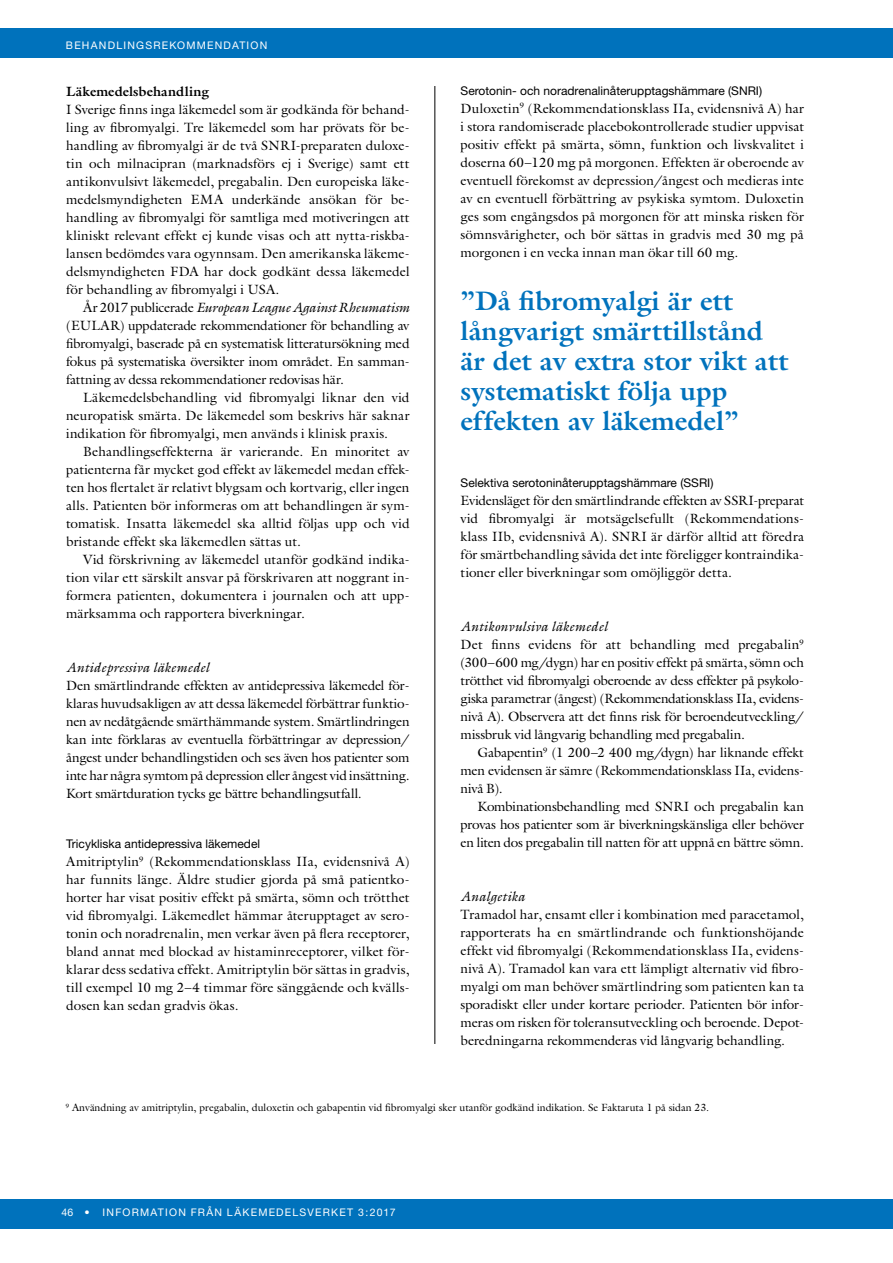
<style>
.page{position:relative;width:893px;height:1263px;background:#fff}
.page>*{position:absolute;margin:0;border:0;box-sizing:border-box;transform-origin:0 0}
.t1{font:700 27px/30px "Galliard LT";color:#0072bc}
.t2{font:13.5px/18px "Galliard LT";color:#000;text-align:justify}
.t3{font:italic 13.5px "Galliard LT";letter-spacing:.01em;color:#000}
.t4{font:700 13.5px "Galliard LT";letter-spacing:.01em;color:#000}
.t5{font:12px "Helvetica Neue";color:#000}
.t6{font:10.5px "Galliard LT";color:#000}
.t7{font:10.5px "Helvetica Neue";letter-spacing:.115em;color:#fff}
.s1{font-style:italic}
</style>
<div class="page">
<div style="left:0;top:1199px;width:893px;height:30px;background:#0072bc"></div>
<div style="left:0;top:28px;width:893px;height:30px;background:#0072bc"></div>
<hr style="left:435px;top:86px;width:1px;height:958px;background:#000">
<p class="t7" style="left:66px;top:39px;width:203px">BEHANDLINGSREKOMMENDATION</p>
<p class="t4" style="left:66px;top:82px;width:144px">Läkemedelsbehandling</p>
<p class="t2" style="left:66px;top:100px;width:345px">I Sverige finns inga läkemedel som är godkända för behand&shy;ling av fibromyalgi. Tre läkemedel som har prövats för be&shy;handling av fibromyalgi är de två SNRI-preparaten duloxe&shy;tin och milnacipran (marknadsförs ej i Sverige) samt ett antikonvulsivt läkemedel, pregabalin. Den europeiska läke&shy;medelsmyndigheten EMA underkände ansökan för be&shy;handling av fibromyalgi för samtliga med motiveringen att kliniskt relevant effekt ej kunde visas och att nytta-riskba&shy;lansen bedömdes vara ogynnsam. Den amerikanska läkeme&shy;delsmyndigheten FDA har dock godkänt dessa läkemedel för behandling av fibromyalgi i USA.</p>
<p class="t2" style="left:66px;top:298px;width:345px;text-indent:17px">År 2017 publicerade <span class="s1">European League Against Rheumatism </span>(EULAR) uppdaterade rekommendationer för behandling av fibromyalgi, baserade på en systematisk litteratursökning med fokus på systematiska översikter inom området. En samman&shy;fattning av dessa rekommendationer redovisas här.</p>
<p class="t2" style="left:66px;top:388px;width:345px;text-indent:17px">Läkemedelsbehandling vid fibromyalgi liknar den vid neuropatisk smärta. De läkemedel som beskrivs här saknar indikation för fibromyalgi, men används i klinisk praxis.</p>
<p class="t2" style="left:66px;top:442px;width:345px;text-indent:17px">Behandlingseffekterna är varierande. En minoritet av patienterna får mycket god effekt av läkemedel medan effek&shy;ten hos flertalet är relativt blygsam och kortvarig, eller ingen alls. Patienten bör informeras om att behandlingen är sym&shy;tomatisk. Insatta läkemedel ska alltid följas upp och vid bristande effekt ska läkemedlen sättas ut.</p>
<p class="t2" style="left:66px;top:550px;width:345px;text-indent:17px">Vid förskrivning av läkemedel utanför godkänd indika&shy;tion vilar ett särskilt ansvar på förskrivaren att noggrant in&shy;formera patienten, dokumentera i journalen och att upp&shy;märksamma och rapportera biverkningar.</p>
<p class="t3" style="left:66px;top:659px;width:145px">Antidepressiva läkemedel</p>
<p class="t2" style="left:66px;top:676px;width:345px">Den smärtlindrande effekten av antidepressiva läkemedel för&shy;klaras huvudsakligen av att dessa läkemedel förbättrar funktio&shy;nen av nedåtgående smärthämmande system. Smärtlindringen kan inte förklaras av eventuella förbättringar av depression/ ångest under behandlingstiden och ses även hos patienter som inte har några symtom på depression eller ångest vid insättning.<br>Kort smärtduration tycks ge bättre behandlingsutfall.</p>
<p class="t5" style="left:66px;top:837px;width:196px">Tricykliska antidepressiva läkemedel</p>
<p class="t2" style="left:66px;top:852px;width:345px">Amitriptylin<sup>9</sup> (Rekommendationsklass IIa, evidensnivå A) har funnits länge. Äldre studier gjorda på små patientko&shy;horter har visat positiv effekt på smärta, sömn och trötthet vid fibromyalgi. Läkemedlet hämmar återupptaget av sero&shy;tonin och noradrenalin, men verkar även på flera receptorer, bland annat med blockad av histaminreceptorer, vilket för&shy;klarar dess sedativa effekt. Amitriptylin bör sättas in gradvis, till exempel 10 mg 2–4 timmar före sänggående och kvälls&shy;dosen kan sedan gradvis ökas.</p>
<p class="t5" style="left:461px;top:83px;width:303px">Serotonin- och noradrenalinåterupptagshämmare (SNRI)</p>
<p class="t2" style="left:461px;top:99px;width:345px">Duloxetin<sup>9</sup> (Rekommendationsklass IIa, evidensnivå A) har i stora randomiserade placebokontrollerade studier uppvisat positiv effekt på smärta, sömn, funktion och livskvalitet i doserna 60–120 mg på morgonen. Effekten är oberoende av eventuell förekomst av depression/ångest och medieras inte av en eventuell förbättring av psykiska symtom. Duloxetin ges som engångsdos på morgonen för att minska risken för sömnsvårigheter, och bör sättas in gradvis med 30 mg på morgonen i en vecka innan man ökar till 60 mg.</p>
<h1 class="t1" style="left:461px;top:286px;width:329px">”Då fibromyalgi är ett långvarigt smärttillstånd är det av extra stor vikt att systematiskt följa upp effekten av läkemedel”</h1>
<p class="t5" style="left:461px;top:476px;width:254px">Selektiva serotoninåterupptagshämmare (SSRI)</p>
<p class="t2" style="left:461px;top:491px;width:345px">Evidensläget för den smärtlindrande effekten av SSRI-preparat vid fibromyalgi är motsägelsefullt (Rekommendations&shy;klass IIb, evidensnivå A). SNRI är därför alltid att föredra för smärtbehandling såvida det inte föreligger kontraindika&shy;tioner eller biverkningar som omöjliggör detta.</p>
<p class="t2" style="left:461px;top:617px;width:345px;text-align:left"><span class="s1">Antikonvulsiva läkemedel<br></span>Det finns evidens för att behandling med pregabalin<sup>9 </sup>(300–600 mg/dygn) har en positiv effekt på smärta, sömn och trötthet vid fibromyalgi oberoende av dess effekter på psykolo&shy;giska parametrar (ångest) (Rekommendationsklass IIa, evidens&shy;nivå A). Observera att det finns risk för beroendeutveckling/ missbruk vid långvarig behandling med pregabalin.</p>
<p class="t2" style="left:461px;top:743px;width:345px;text-indent:17px">Gabapentin<sup>9</sup> (1 200–2 400 mg/dygn) har liknande effekt men evidensen är sämre (Rekommendationsklass IIa, evidens&shy;nivå B).</p>
<p class="t2" style="left:461px;top:797px;width:345px;text-indent:17px">Kombinationsbehandling med SNRI och pregabalin kan provas hos patienter som är biverkningskänsliga eller behöver en liten dos pregabalin till natten för att uppnå en bättre sömn.</p>
<p class="t3" style="left:461px;top:888px;width:66px">Analgetika</p>
<p class="t2" style="left:461px;top:905px;width:345px">Tramadol har, ensamt eller i kombination med paracetamol, rapporterats ha en smärtlindrande och funktionshöjande effekt vid fibromyalgi (Rekommendationsklass IIa, evidens&shy;nivå A). Tramadol kan vara ett lämpligt alternativ vid fibro&shy;myalgi om man behöver smärtlindring som patienten kan ta sporadiskt eller under kortare perioder. Patienten bör infor&shy;meras om risken för toleransutveckling och beroende. Depot&shy;beredningarna rekommenderas vid långvarig behandling.</p>
<p class="t6" style="left:66px;top:1101px;width:645px"><sup>9</sup> Användning av amitriptylin, pregabalin, duloxetin och gabapentin vid fibromyalgi sker utanför godkänd indikation. Se Faktaruta 1 på sidan 23.</p>
<p class="t7" style="left:61px;top:1206px;width:336px">46 • INFORMATION FRÅN LÄKEMEDELSVERKET 3:2017</p>
</div>
